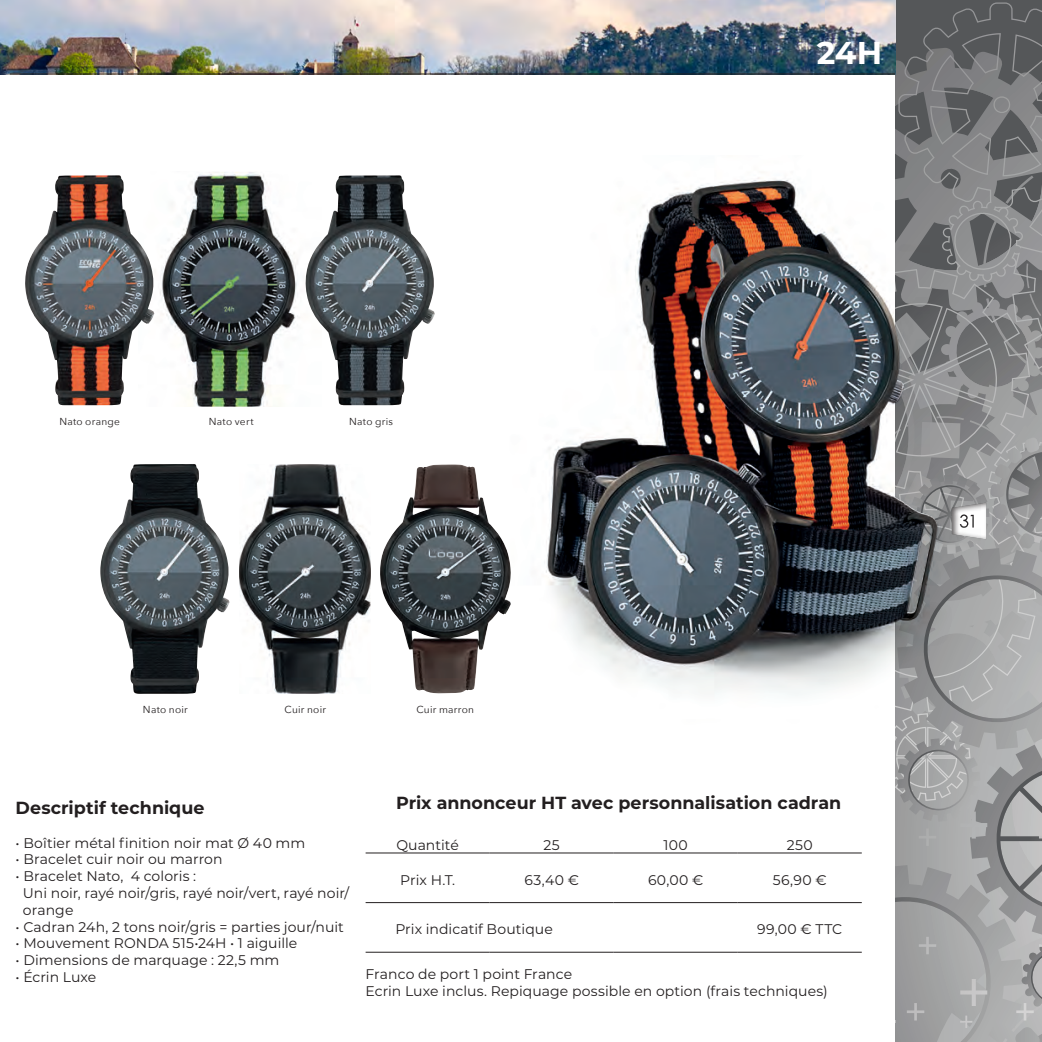
<style>
.page{position:relative;width:1042px;height:1042px;background:#fff}
.page>*{position:absolute;margin:0;border:0;box-sizing:border-box;transform-origin:0 0}
.t1{font:700 31.5px "Montserrat";color:#fff}
.Paragraphe_descriptif{font:700 17.5px "Montserrat";color:#231f20}
.Paragraphe_descriptif-2{font:14px/16.8px "Montserrat";letter-spacing:.005em;color:#231f20}
.Couleur{font:10.15px "Avenir Next";letter-spacing:.025em;color:#231f20}
</style>
<div class="page">
<svg style="left:895px;top:2px;width:147px;height:1040px;background:#919293"></svg>
<div style="left:950px;top:500px;width:48px;height:41px;background:#231f20;opacity:.75"></div>
<img style="left:0;top:0;width:895px;height:74px">
<hr style="left:366px;top:852px;width:124px;height:1px;background:#231f20">
<hr style="left:490px;top:852px;width:124px;height:1px;background:#231f20">
<hr style="left:614px;top:852px;width:124px;height:1px;background:#231f20">
<hr style="left:738px;top:852px;width:124px;height:1px;background:#231f20">
<hr style="left:366px;top:902px;width:124px;height:1px;background:#231f20">
<hr style="left:490px;top:902px;width:124px;height:1px;background:#231f20">
<hr style="left:614px;top:902px;width:124px;height:1px;background:#231f20">
<hr style="left:738px;top:902px;width:124px;height:1px;background:#231f20">
<hr style="left:366px;top:952px;width:124px;height:1px;background:#231f20">
<hr style="left:490px;top:952px;width:124px;height:1px;background:#231f20">
<hr style="left:614px;top:952px;width:124px;height:1px;background:#231f20">
<hr style="left:738px;top:952px;width:124px;height:1px;background:#231f20">
<hr style="left:10px;top:74px;width:885px;height:1px;background:#231f20">
<img style="left:160px;top:172px;width:140px;height:234px">
<img style="left:25px;top:175px;width:130px;height:230px">
<img style="left:100px;top:464px;width:130px;height:230px">
<img style="left:305px;top:175px;width:130px;height:230px">
<img style="left:240px;top:464px;width:131px;height:229px">
<img style="left:380px;top:464px;width:120px;height:229px">
<img style="left:500px;top:155px;width:481px;height:600px">
<img style="left:548px;top:182px;width:317px;height:481px">
<p class="Couleur" style="left:59px;top:412px;width:62px">Nato orange</p>
<p class="Couleur" style="left:209px;top:413px;width:46px">Nato vert</p>
<p class="Couleur" style="left:349px;top:413px;width:45px">Nato gris</p>
<p class="Couleur" style="left:143px;top:701px;width:46px">Nato noir</p>
<p class="Couleur" style="left:284px;top:701px;width:43px">Cuir noir</p>
<p class="Couleur" style="left:416px;top:701px;width:59px">Cuir marron</p>
<p class="t1" style="left:817px;top:30px;width:67px">24H</p>
<p class="Paragraphe_descriptif" style="left:16px;top:795px;width:190px">Descriptif technique</p>
<p class="Paragraphe_descriptif-2" style="left:16px;top:834px;width:291px">• Boîtier métal finition noir mat Ø 40 mm</p>
<p class="Paragraphe_descriptif-2" style="left:16px;top:850px;width:208px">• Bracelet cuir noir ou marron</p>
<p class="Paragraphe_descriptif-2" style="left:16px;top:867px;width:182px">• Bracelet Nato, 4 coloris :</p>
<p class="Paragraphe_descriptif-2" style="left:23px;top:884px;width:328px">Uni noir, rayé noir/gris, rayé noir/vert, rayé noir/ orange</p>
<p class="Paragraphe_descriptif-2" style="left:16px;top:918px;width:330px">• Cadran 24h, 2 tons noir/gris = parties jour/nuit</p>
<p class="Paragraphe_descriptif-2" style="left:16px;top:934px;width:283px">• Mouvement RONDA 515•24H • 1 aiguille</p>
<p class="Paragraphe_descriptif-2" style="left:16px;top:951px;width:265px">• Dimensions de marquage : 22,5 mm</p>
<p class="Paragraphe_descriptif-2" style="left:16px;top:968px;width:82px">• Écrin Luxe</p>
<p class="Paragraphe_descriptif" style="left:396px;top:790px;width:447px">Prix annonceur HT avec personnalisation cadran</p>
<p class="Paragraphe_descriptif-2" style="left:396px;top:836px;width:64px">Quantité</p>
<p class="Paragraphe_descriptif-2" style="left:543px;top:836px;width:18px">25</p>
<p class="Paragraphe_descriptif-2" style="left:663px;top:836px;width:26px">100</p>
<p class="Paragraphe_descriptif-2" style="left:787px;top:836px;width:27px">250</p>
<p class="Paragraphe_descriptif-2" style="left:400px;top:870px;width:56px">Prix H.T.</p>
<p class="Paragraphe_descriptif-2" style="left:524px;top:870px;width:56px">63,40 €</p>
<p class="Paragraphe_descriptif-2" style="left:648px;top:870px;width:57px">60,00 €</p>
<p class="Paragraphe_descriptif-2" style="left:773px;top:870px;width:55px">56,90 €</p>
<p class="Paragraphe_descriptif-2" style="left:395px;top:920px;width:159px">Prix indicatif Boutique</p>
<p class="Paragraphe_descriptif-2" style="left:757px;top:920px;width:86px">99,00 € TTC</p>
<p class="Paragraphe_descriptif-2" style="left:366px;top:965px;width:208px">Franco de port 1 point France</p>
<p class="Paragraphe_descriptif-2" style="left:366px;top:982px;width:463px">Ecrin Luxe inclus. Repiquage possible en option (frais techniques)</p>
</div>
